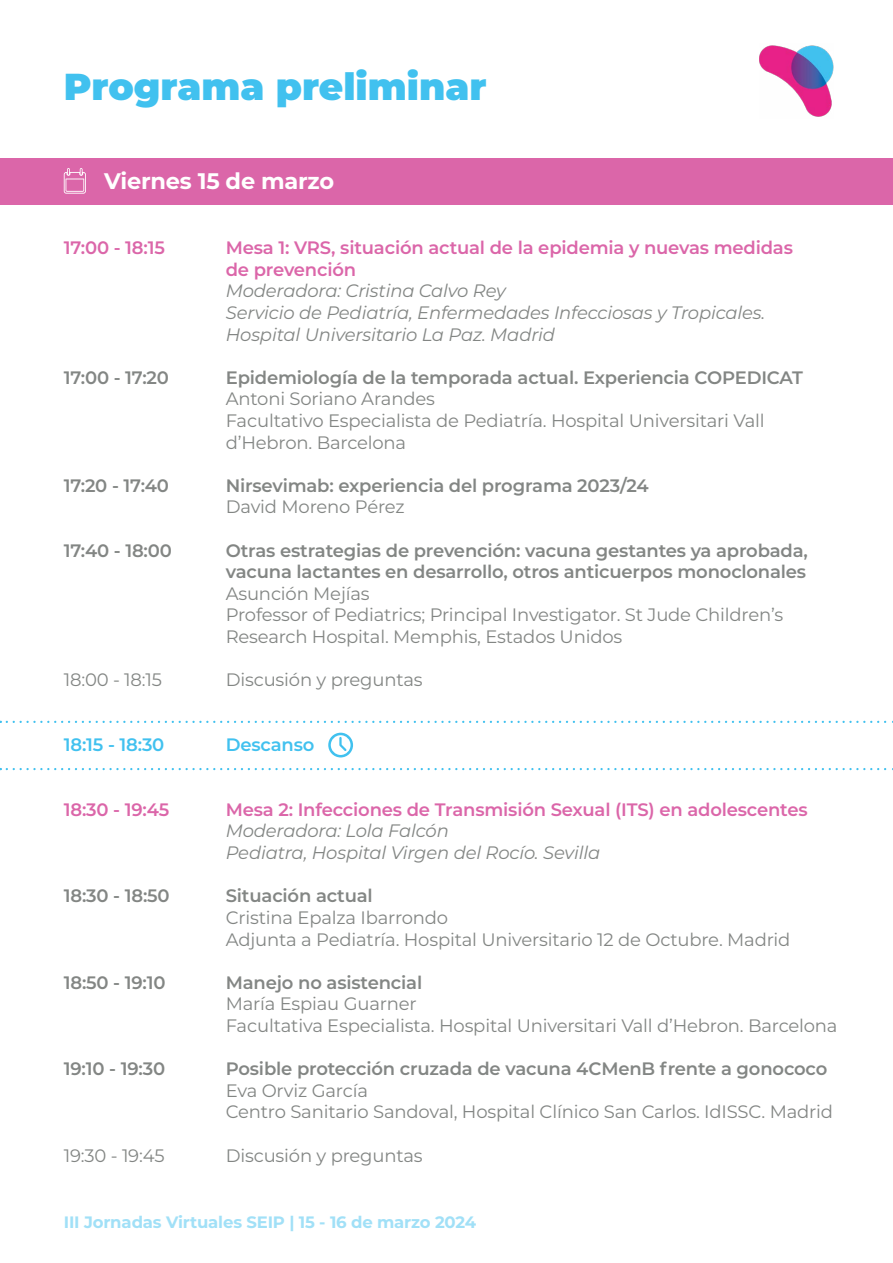
<style>
.page{position:relative;width:893px;height:1263px;background:#fff}
.page>*{position:absolute;margin:0;border:0;box-sizing:border-box;transform-origin:0 0}
.t1{font:900 37.5px "Montserrat";color:#41c1ef}
.t2{font:700 22.5px "Montserrat";letter-spacing:-.01em;color:#fff}
.t3{font:18px/21.6px "Montserrat";letter-spacing:-.01em;color:#838684}
.t4{font:600 18px/21.6px "Montserrat";letter-spacing:-.01em;color:#838684}
.t5{font:italic 18px/21.6px "Montserrat";letter-spacing:-.01em;color:#838684}
.t6{font:600 18px/21.6px "Montserrat";letter-spacing:-.01em;color:#db66a9}
.t7{font:600 18px "Montserrat";letter-spacing:-.01em;color:#41c1ef}
.t8{font:700 16.5px "Montserrat";letter-spacing:-.01em;color:#a1e0f7}
</style>
<div class="page">
<div style="left:0;top:158px;width:893px;height:47px;background:#db66a9"></div>
<svg style="left:64px;top:168px;width:22px;height:26px"></svg>
<img style="left:759px;top:45px;width:74px;height:72px">
<svg style="left:7px;top:721px;width:886px;height:2px"></svg>
<svg style="left:7px;top:768px;width:886px;height:2px"></svg>
<svg style="left:328px;top:733px;width:25px;height:24px"></svg>
<h1 class="t1" style="left:64px;top:59px;width:424px">Programa preliminar</h1>
<p class="t2" style="left:104px;top:165px;width:232px">Viernes 15 de marzo</p>
<p class="t6" style="left:64px;top:236px;width:103px">17:00 - 18:15</p>
<p class="t6" style="left:226px;top:236px;width:569px">Mesa 1: VRS, situación actual de la epidemia y nuevas medidas de prevención</p>
<p class="t5" style="left:226px;top:280px;width:541px">Moderadora: Cristina Calvo Rey<br>Servicio de Pediatría, Enfermedades Infecciosas y Tropicales.<br>Hospital Universitario La Paz. Madrid</p>
<p class="t4" style="left:64px;top:366px;width:107px">17:00 - 17:20</p>
<p class="t4" style="left:226px;top:366px;width:579px">Epidemiología de la temporada actual. Experiencia COPEDICAT</p>
<p class="t3" style="left:226px;top:388px;width:540px">Antoni Soriano Arandes<br>Facultativo Especialista de Pediatría. Hospital Universitari Vall d’Hebron. Barcelona</p>
<p class="t4" style="left:64px;top:474px;width:107px">17:20 - 17:40</p>
<p class="t4" style="left:226px;top:474px;width:424px">Nirsevimab: experiencia del programa 2023/24</p>
<p class="t3" style="left:226px;top:496px;width:180px">David Moreno Pérez</p>
<p class="t4" style="left:64px;top:539px;width:110px">17:40 - 18:00</p>
<p class="t4" style="left:226px;top:539px;width:584px">Otras estrategias de prevención: vacuna gestantes ya aprobada, vacuna lactantes en desarrollo, otros anticuerpos monoclonales</p>
<p class="t3" style="left:226px;top:582px;width:559px">Asunción Mejías<br>Professor of Pediatrics; Principal Investigator. St Jude Children’s<br>Research Hospital. Memphis, Estados Unidos</p>
<p class="t3" style="left:64px;top:668px;width:100px">18:00 - 18:15</p>
<p class="t3" style="left:226px;top:668px;width:198px">Discusión y preguntas</p>
<p class="t7" style="left:64px;top:732px;width:102px">18:15 - 18:30</p>
<p class="t7" style="left:226px;top:732px;width:90px">Descanso</p>
<p class="t6" style="left:64px;top:798px;width:107px">18:30 - 19:45</p>
<p class="t6" style="left:226px;top:798px;width:583px">Mesa 2: Infecciones de Transmisión Sexual (ITS) en adolescentes</p>
<p class="t5" style="left:226px;top:820px;width:376px">Moderadora: Lola Falcón<br>Pediatra, Hospital Virgen del Rocío. Sevilla</p>
<p class="t4" style="left:64px;top:884px;width:107px">18:30 - 18:50</p>
<p class="t4" style="left:226px;top:884px;width:148px">Situación actual</p>
<p class="t3" style="left:226px;top:906px;width:566px">Cristina Epalza Ibarrondo<br>Adjunta a Pediatría. Hospital Universitario 12 de Octubre. Madrid</p>
<p class="t4" style="left:64px;top:971px;width:103px">18:50 - 19:10</p>
<p class="t4" style="left:226px;top:971px;width:198px">Manejo no asistencial</p>
<p class="t3" style="left:226px;top:992px;width:613px">María Espiau Guarner<br>Facultativa Especialista. Hospital Universitari Vall d’Hebron. Barcelona</p>
<p class="t4" style="left:64px;top:1057px;width:103px">19:10 - 19:30</p>
<p class="t4" style="left:226px;top:1057px;width:603px">Posible protección cruzada de vacuna 4CMenB frente a gonococo</p>
<p class="t3" style="left:226px;top:1079px;width:609px">Eva Orviz García<br>Centro Sanitario Sandoval, Hospital Clínico San Carlos. IdISSC. Madrid</p>
<p class="t3" style="left:64px;top:1144px;width:102px">19:30 - 19:45</p>
<p class="t3" style="left:226px;top:1144px;width:198px">Discusión y preguntas</p>
<p class="t8" style="left:64px;top:1210px;width:414px">III Jornadas Virtuales SEIP | 15 - 16 de marzo 2024</p>
</div>
